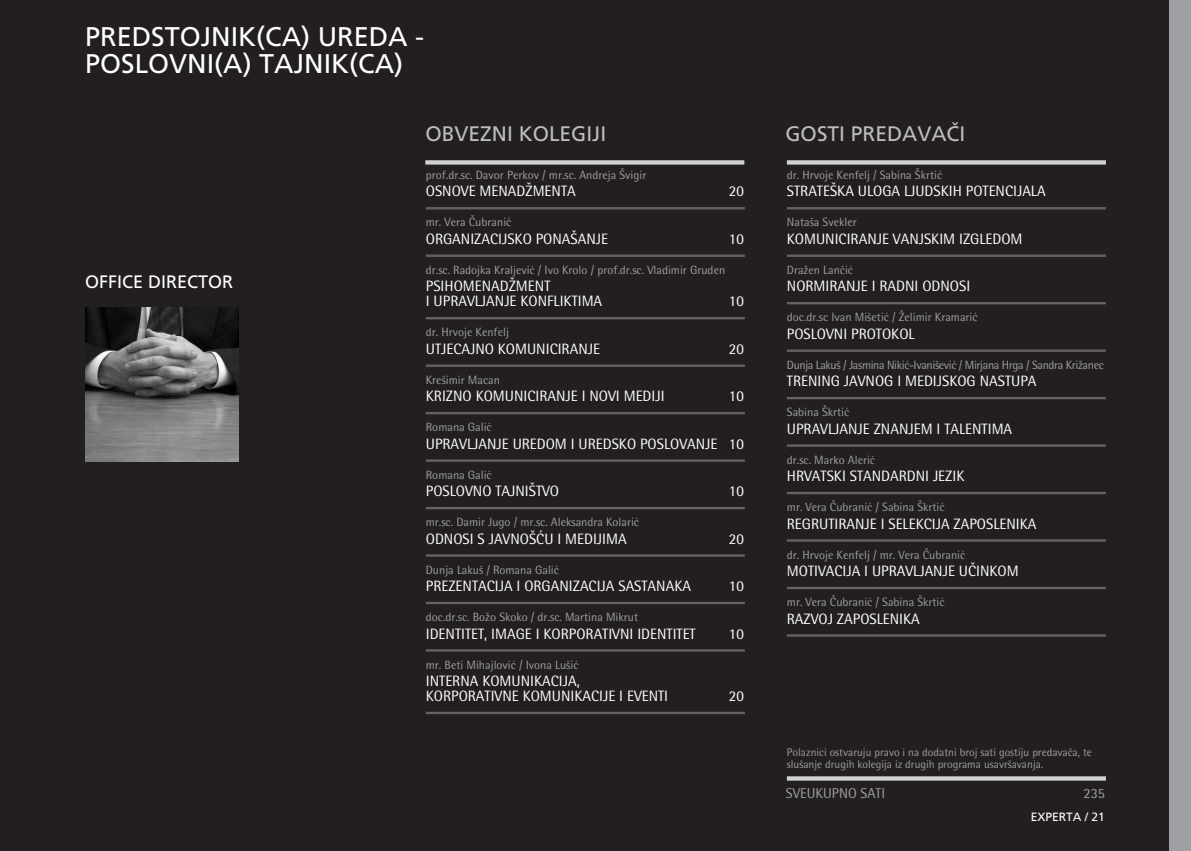
<style>
.page{position:relative;width:1191px;height:851px;background:#fff}
.page>*{position:absolute;margin:0;border:0;box-sizing:border-box;transform-origin:0 0}
.t1{font:27px/27px "Frutiger Roman";color:#fff}
.t2{font:21px "Frutiger Roman";color:#bcbdc0}
.t3{font:18px "Frutiger Roman";color:#fff}
.t4{font:15px/15px "Rotis Semi Sans";color:#fff}
.t5{font:14.25px "Rotis Semi Sans";color:#9d9fa2}
.t6{font:12px "Rotis Semi Sans";color:#9d9fa2}
.t7{font:12px "Rotis Semi Sans";letter-spacing:-.03em;color:#9d9fa2}
.t8{font:12px "Frutiger Roman";color:#fff}
.t9{font:11.25px/12px "Rotis Semi Sans";color:#9d9fa2}
</style>
<div class="page">
<div style="left:0;top:0;width:1191px;height:850px;background:#231f20"></div>
<div style="left:1169px;top:0;width:22px;height:850px;background:#9d9fa2"></div>
<hr style="left:787px;top:207px;width:319px;height:2px;background:#636366">
<hr style="left:787px;top:254px;width:319px;height:3px;background:#636366">
<hr style="left:787px;top:302px;width:319px;height:2px;background:#636366">
<hr style="left:787px;top:349px;width:319px;height:3px;background:#636366">
<hr style="left:787px;top:397px;width:319px;height:2px;background:#636366">
<hr style="left:787px;top:444px;width:319px;height:2px;background:#636366">
<hr style="left:787px;top:492px;width:319px;height:2px;background:#636366">
<hr style="left:787px;top:539px;width:319px;height:2px;background:#636366">
<hr style="left:787px;top:586px;width:319px;height:3px;background:#636366">
<hr style="left:787px;top:634px;width:319px;height:2px;background:#636366">
<svg style="left:425px;top:160px;width:319px;height:4px"></svg>
<svg style="left:787px;top:160px;width:319px;height:4px"></svg>
<img style="left:85px;top:307px;width:153px;height:154px">
<svg style="left:787px;top:776px;width:319px;height:4px"></svg>
<hr style="left:426px;top:207px;width:319px;height:2px;background:#636366">
<hr style="left:426px;top:254px;width:319px;height:3px;background:#636366">
<hr style="left:426px;top:317px;width:319px;height:2px;background:#636366">
<hr style="left:426px;top:364px;width:319px;height:3px;background:#636366">
<hr style="left:426px;top:412px;width:319px;height:2px;background:#636366">
<hr style="left:426px;top:459px;width:319px;height:2px;background:#636366">
<hr style="left:426px;top:507px;width:319px;height:2px;background:#636366">
<hr style="left:426px;top:554px;width:319px;height:2px;background:#636366">
<hr style="left:426px;top:601px;width:319px;height:3px;background:#636366">
<hr style="left:426px;top:649px;width:319px;height:2px;background:#636366">
<hr style="left:426px;top:711px;width:319px;height:3px;background:#636366">
<h1 class="t1" style="left:85px;top:23px;width:341px">PREDSTOJNIK(CA) UREDA -<br>POSLOVNI(A) TAJNIK(CA)</h1>
<p class="t3" style="left:85px;top:270px;width:150px">OFFICE DIRECTOR</p>
<h2 class="t2" style="left:425px;top:122px;width:182px">OBVEZNI KOLEGIJI</h2>
<h2 class="t2" style="left:785px;top:122px;width:181px">GOSTI PREDAVA»I</h2>
<p class="t6" style="left:426px;top:168px;width:222px">PROF.DR.SC. DAVOR PERKOV / MR.SC. ANDREJA ŠVIGIR</p>
<p class="t4" style="left:426px;top:184px;width:19px">OSNOVE</p>
<p class="t4" style="left:479px;top:184px;width:10px">MENADŽMENTA</p>
<p class="t4" style="left:729px;top:184px;width:17px">20</p>
<p class="t6" style="left:426px;top:215px;width:87px">MR. VERA ČUBRANIĆ</p>
<p class="t4" style="left:426px;top:231px;width:18px">ORGANIZACIJSKO</p>
<p class="t4" style="left:536px;top:231px;width:9px">PONAŠANJE</p>
<p class="t4" style="left:729px;top:231px;width:17px">10</p>
<p class="t6" style="left:426px;top:262px;width:301px">DR.SC. RADOJKA KRALJEVIĆ / IVO KROLO / PROF.DR.SC. VLADIMIR GRUDEN</p>
<p class="t4" style="left:426px;top:278px;width:17px">PSIHOMENADŽMENT<br>I UPRAVLJANJE</p>
<p class="t4" style="left:520px;top:293px;width:9px">KONFLIKTIMA</p>
<p class="t4" style="left:729px;top:293px;width:17px">10</p>
<p class="t6" style="left:426px;top:325px;width:85px">DR. HRVOJE KENFELJ</p>
<p class="t4" style="left:426px;top:341px;width:18px">UTJECAJNO</p>
<p class="t4" style="left:498px;top:341px;width:9px">KOMUNICIRANJE</p>
<p class="t4" style="left:729px;top:341px;width:17px">20</p>
<p class="t6" style="left:426px;top:372px;width:76px">KREŠIMIR MACAN</p>
<p class="t4" style="left:426px;top:388px;width:17px">KRIZNO</p>
<p class="t4" style="left:476px;top:388px;width:9px">KOMUNICIRANJE</p>
<p class="t4" style="left:581px;top:388px;width:16px">I NOVI</p>
<p class="t4" style="left:623px;top:388px;width:8px">MEDIJI</p>
<p class="t4" style="left:729px;top:388px;width:17px">10</p>
<p class="t6" style="left:426px;top:420px;width:67px">ROMANA GALIĆ</p>
<p class="t4" style="left:426px;top:436px;width:18px">UPRAVLJANJE</p>
<p class="t4" style="left:512px;top:436px;width:10px">UREDOM</p>
<p class="t4" style="left:571px;top:436px;width:17px">I UREDSKO</p>
<p class="t4" style="left:640px;top:436px;width:9px">POSLOVANJE</p>
<p class="t4" style="left:729px;top:436px;width:17px">10</p>
<p class="t6" style="left:426px;top:467px;width:67px">ROMANA GALIĆ</p>
<p class="t4" style="left:426px;top:483px;width:17px">POSLOVNO</p>
<p class="t4" style="left:495px;top:483px;width:8px">TAJNIŠTVO</p>
<p class="t4" style="left:729px;top:483px;width:17px">10</p>
<p class="t6" style="left:426px;top:515px;width:215px">MR.SC. DAMIR JUGO / MR.SC. ALEKSANDRA KOLARIĆ</p>
<p class="t4" style="left:426px;top:531px;width:18px">ODNOSI</p>
<p class="t4" style="left:477px;top:531px;width:21px">S JAVNOŠĆU</p>
<p class="t4" style="left:557px;top:531px;width:17px">I MEDIJIMA</p>
<p class="t4" style="left:729px;top:531px;width:17px">20</p>
<p class="t6" style="left:426px;top:562px;width:135px">DUNJA LAKUŠ / ROMANA GALIĆ</p>
<p class="t4" style="left:426px;top:578px;width:16px">PREZENTACIJA</p>
<p class="t4" style="left:516px;top:578px;width:17px">I ORGANIZACIJA</p>
<p class="t4" style="left:618px;top:578px;width:9px">SASTANAKA</p>
<p class="t4" style="left:729px;top:578px;width:17px">10</p>
<p class="t6" style="left:426px;top:610px;width:214px">DOC.DR.SC. BOŽO SKOKO / DR.SC. MARTINA MIKRUT</p>
<p class="t4" style="left:426px;top:626px;width:12px">IDENTITET</p>
<p class="t4" style="left:484px;top:626px;width:16px">, IMAGE</p>
<p class="t4" style="left:536px;top:626px;width:17px">I KORPORATIVNI</p>
<p class="t4" style="left:637px;top:626px;width:8px">IDENTITET</p>
<p class="t4" style="left:729px;top:626px;width:17px">10</p>
<p class="t6" style="left:426px;top:657px;width:154px">MR. BETI MIHAJLOVIĆ / IVONA LUŠIĆ</p>
<p class="t4" style="left:426px;top:673px;width:13px">INTERNA</p>
<p class="t4" style="left:482px;top:673px;width:9px">KOMUNIKACIJA</p>
<p class="t4" style="left:576px;top:673px;width:5px">,</p>
<p class="t4" style="left:426px;top:688px;width:9px">KORPORATIVNE</p>
<p class="t4" style="left:523px;top:688px;width:9px">KOMUNIKACIJE</p>
<p class="t4" style="left:619px;top:688px;width:23px">I EVENTI</p>
<p class="t4" style="left:729px;top:688px;width:17px">20</p>
<p class="t6" style="left:787px;top:168px;width:157px">DR. HRVOJE KENFELJ / SABINA ŠKRTIĆ</p>
<p class="t4" style="left:787px;top:184px;width:16px">STRATEŠKA</p>
<p class="t4" style="left:858px;top:184px;width:10px">ULOGA</p>
<p class="t4" style="left:904px;top:184px;width:8px">LJUDSKIH</p>
<p class="t4" style="left:965px;top:184px;width:9px">POTENCIJALA</p>
<p class="t6" style="left:787px;top:215px;width:71px">NATAŠA SVEKLER</p>
<p class="t4" style="left:787px;top:231px;width:17px">KOMUNICIRANJE</p>
<p class="t4" style="left:893px;top:231px;width:9px">VANJSKIM</p>
<p class="t4" style="left:959px;top:231px;width:9px">IZGLEDOM</p>
<p class="t6" style="left:787px;top:262px;width:68px">DRAŽEN LANČIĆ</p>
<p class="t4" style="left:787px;top:278px;width:19px">NORMIRANJE</p>
<p class="t4" style="left:871px;top:278px;width:17px">I RADNI</p>
<p class="t4" style="left:922px;top:278px;width:9px">ODNOSI</p>
<p class="t6" style="left:787px;top:310px;width:192px">DOC.DR.SC IVAN MIŠETIĆ / ŽELIMIR KRAMARIĆ</p>
<p class="t4" style="left:787px;top:326px;width:16px">POSLOVNI</p>
<p class="t4" style="left:851px;top:326px;width:9px">PROTOKOL</p>
<p class="t7" style="left:787px;top:357px;width:318px">DUNJA LAKUŠ / JASMINA NIKIĆ-IVANIŠEVIĆ / MIRJANA HRGA / SANDRA KRIŽANEC</p>
<p class="t4" style="left:787px;top:373px;width:15px">TRENING</p>
<p class="t4" style="left:844px;top:373px;width:10px">JAVNOG</p>
<p class="t4" style="left:897px;top:373px;width:17px">I MEDIJSKOG</p>
<p class="t4" style="left:979px;top:373px;width:9px">NASTUPA</p>
<p class="t6" style="left:787px;top:405px;width:64px">SABINA ŠKRTIĆ</p>
<p class="t4" style="left:787px;top:421px;width:18px">UPRAVLJANJE</p>
<p class="t4" style="left:873px;top:421px;width:10px">ZNANJEM</p>
<p class="t4" style="left:936px;top:421px;width:17px">I TALENTIMA</p>
<p class="t6" style="left:787px;top:452px;width:90px">DR.SC. MARKO ALERIĆ</p>
<p class="t4" style="left:787px;top:468px;width:17px">HRVATSKI</p>
<p class="t4" style="left:849px;top:468px;width:9px">STANDARDNI</p>
<p class="t4" style="left:933px;top:468px;width:8px">JEZIK</p>
<p class="t6" style="left:787px;top:500px;width:159px">MR. VERA ČUBRANIĆ / SABINA ŠKRTIĆ</p>
<p class="t4" style="left:787px;top:516px;width:17px">REGRUTIRANJE</p>
<p class="t4" style="left:880px;top:516px;width:16px">I SELEKCIJA</p>
<p class="t4" style="left:953px;top:516px;width:9px">ZAPOSLENIKA</p>
<p class="t6" style="left:787px;top:547px;width:180px">DR. HRVOJE KENFELJ / MR. VERA ČUBRANIĆ</p>
<p class="t4" style="left:787px;top:563px;width:20px">MOTIVACIJA</p>
<p class="t4" style="left:864px;top:563px;width:17px">I UPRAVLJANJE</p>
<p class="t4" style="left:959px;top:563px;width:10px">UČINKOM</p>
<p class="t6" style="left:787px;top:595px;width:159px">MR. VERA ČUBRANIĆ / SABINA ŠKRTIĆ</p>
<p class="t4" style="left:787px;top:611px;width:17px">RAZVOJ</p>
<p class="t4" style="left:837px;top:611px;width:9px">ZAPOSLENIKA</p>
<p class="t9" style="left:787px;top:745px;width:306px">POLAZNICI OSTVARUJU PRAVO I NA DODATNI BROJ SATI GOSTIJU PREDAVAČA, TE<br>SLUŠANJE DRUGIH KOLEGIJA IZ DRUGIH PROGRAMA USAVRŠAVANJA.</p>
<p class="t5" style="left:786px;top:784px;width:101px">SVEUKUPNO SATI</p>
<p class="t5" style="left:1083px;top:784px;width:23px">235</p>
<p class="t8" style="left:1030px;top:810px;width:76px">EXPERTA / 21</p>
</div>
